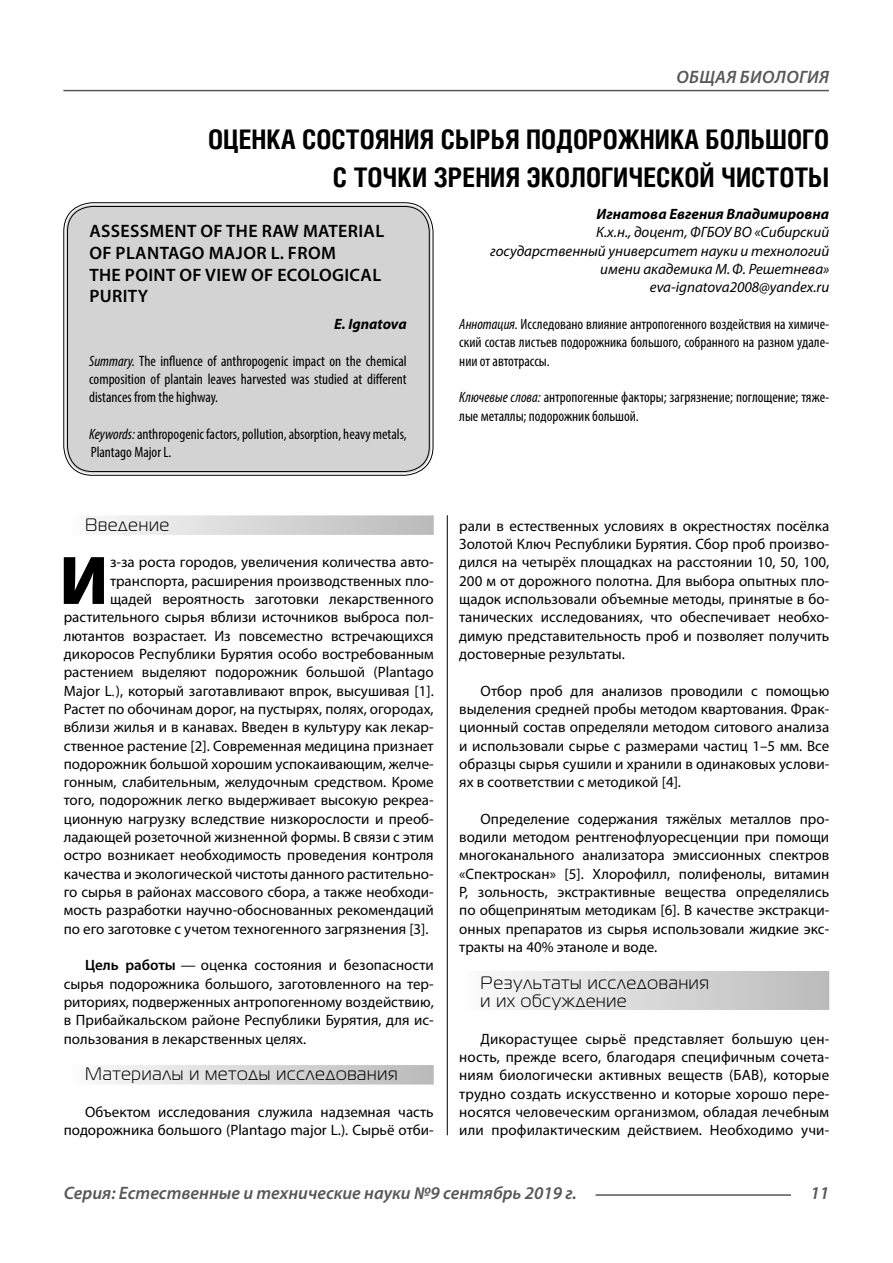
<style>
.page{position:relative;width:893px;height:1263px;background:#fff}
.page>*{position:absolute;margin:0;border:0;box-sizing:border-box;transform-origin:0 0}
.t1{font:900 69.3px "Myriad Pro";color:#000}
.t2{font:700 27px/37.5px "Helios Cond C";color:#000;text-align:right}
.t3{font:600 18px/21.6px "Myriad Pro";letter-spacing:.02em;color:#000}
.t4{font:18px/18.3px "Magistral C";letter-spacing:.05em;color:#000}
.t5{font:italic 600 18px "Myriad Pro";color:#585858}
.t6{font:italic 600 18px "Myriad Pro";letter-spacing:.02em;color:#585858}
.t7{font:15px/18.3px "Myriad Pro";color:#000;text-align:justify}
.t8{font:condensed 15px/18.3px "Myriad Pro";color:#000;text-align:justify}
.t9{font:italic 15px/18.3px "Myriad Pro";color:#000;text-align:right}
.t10{font:italic 700 15px "Myriad Pro";color:#000}
.s1{font-style:italic}
.s2{font-family:"Times New Roman";font-style:italic;font-size:16.5px}
.s3{font-weight:600}
</style>
<div class="page">
<hr style="left:447px;top:128px;width:1px;height:1007px;background:#000">
<div style="left:43px;top:0;width:786px;height:515px;background:#fff"></div>
<div style="left:64px;top:515px;width:370px;height:20px;background:linear-gradient(to right,#fcfcfc,#bababa)"></div>
<div style="left:64px;top:1065px;width:370px;height:20px;background:linear-gradient(to right,#fcfcfc,#bababa)"></div>
<div style="left:459px;top:971px;width:370px;height:39px;background:linear-gradient(to right,#fcfcfc,#bababa)"></div>
<div style="left:66px;top:205px;width:365px;height:268px;background:#d3d3d3;border-radius:27px"></div>
<div style="left:63px;top:202px;width:370px;height:274px;border:1px solid #000;border-radius:29px"></div>
<div style="left:67px;top:206px;width:363px;height:266px;border:1px solid #000;border-radius:25px"></div>
<hr style="left:595px;top:1194px;width:196px;height:2px;background:#585858">
<hr style="left:63px;top:90px;width:766px;height:1px;background:#585858">
<p class="t6" style="left:676px;top:71px;width:154px">ОБЩАЯ БИОЛОГИЯ</p>
<h2 class="t2" style="left:208px;top:123px;width:622px">ОЦЕНКА СОСТОЯНИЯ СЫРЬЯ ПОДОРОЖНИКА БОЛЬШОГО<br>С ТОЧКИ ЗРЕНИЯ ЭКОЛОГИЧЕСКОЙ ЧИСТОТЫ</h2>
<p class="t10" style="left:596px;top:208px;width:234px">Игнатова Евгения Владимировна</p>
<p class="t9" style="left:490px;top:224px;width:340px">К.х.н., доцент, ФГБОУ ВО «Сибирский государственный университет науки и технологий имени академика М. Ф. Решетнева» eva-ignatova2008@yandex.ru</p>
<p class="t8" style="left:459px;top:316px;width:371px"><span class="s1">Аннотация.</span> Исследовано влияние антропогенного воздействия на химиче&shy;ский состав листьев подорожника большого, собранного на разном удале&shy;нии от автотрассы.</p>
<p class="t8" style="left:459px;top:390px;width:371px"><span class="s1">Ключевые слова:</span> антропогенные факторы; загрязнение; поглощение; тяже&shy;лые металлы; подорожник большой.</p>
<p class="t3" style="left:89px;top:222px;width:296px">ASSESSMENT OF THE RAW MATERIAL<br>OF PLANTAGO MAJOR L. FROM<br>THE POINT OF VIEW OF ECOLOGICAL<br>PURITY</p>
<p class="t10" style="left:334px;top:318px;width:74px">E. Ignatova</p>
<p class="t8" style="left:89px;top:353px;width:319px"><span class="s1">Summary.</span> The influence of anthropogenic impact on the chemical composition of plantain leaves harvested was studied at different distances from the highway.</p>
<p class="t8" style="left:89px;top:426px;width:319px"><span class="s1">Keywords:</span> anthropogenic factors, pollution, absorption, heavy metals,<br>Plantago Major L.</p>
<p class="t4" style="left:85px;top:517px;width:86px">Введение</p>
<h1 class="t1" style="left:59px;top:554px;width:50px">И</h1>
<p class="t7" style="left:110px;top:554px;width:325px">з-за роста городов, увеличения количества авто-</p>
<p class="t7" style="left:110px;top:573px;width:325px">транспорта, расширения производственных пло-</p>
<p class="t7" style="left:110px;top:591px;width:325px">щадей вероятность заготовки лекарственного</p>
<p class="t7" style="left:64px;top:609px;width:371px">растительного сырья вблизи источников выброса пол-</p>
<p class="t7" style="left:64px;top:628px;width:371px">лютантов возрастает. Из повсеместно встречающихся</p>
<p class="t7" style="left:64px;top:646px;width:371px">дикоросов Республики Бурятия особо востребованным</p>
<p class="t7" style="left:64px;top:664px;width:371px">растением выделяют подорожник большой (Plantago</p>
<p class="t7" style="left:64px;top:683px;width:371px">Major L<span class="s2">.</span>), который заготавливают впрок, высушивая [1].</p>
<p class="t7" style="left:64px;top:701px;width:371px">Растет по обочинам дорог, на пустырях, полях, огородах,</p>
<p class="t7" style="left:64px;top:719px;width:371px">вблизи жилья и в канавах. Введен в культуру как лекар-</p>
<p class="t7" style="left:64px;top:738px;width:371px">ственное растение [2]. Современная медицина признает</p>
<p class="t7" style="left:64px;top:756px;width:371px">подорожник большой хорошим успокаивающим, желче-</p>
<p class="t7" style="left:64px;top:774px;width:371px">гонным, слабительным, желудочным средством. Кроме</p>
<p class="t7" style="left:64px;top:792px;width:371px">того, подорожник легко выдерживает высокую рекреа-</p>
<p class="t7" style="left:64px;top:811px;width:371px">ционную нагрузку вследствие низкорослости и преоб-</p>
<p class="t7" style="left:64px;top:829px;width:371px">ладающей розеточной жизненной формы. В связи с этим</p>
<p class="t7" style="left:64px;top:847px;width:371px">остро возникает необходимость проведения контроля</p>
<p class="t7" style="left:64px;top:866px;width:371px">качества и экологической чистоты данного растительно-</p>
<p class="t7" style="left:64px;top:884px;width:371px">го сырья в районах массового сбора, а также необходи-</p>
<p class="t7" style="left:64px;top:902px;width:371px">мость разработки научнo-обоснованных рекомендаций</p>
<p class="t7" style="left:64px;top:921px;width:366px">по его заготовке с учетом техногенного загрязнения [3].</p>
<p class="t7" style="left:64px;top:957px;width:371px;text-indent:21px"><span class="s3">Цель работы</span> — оценка состояния и безопасности сырья подорожника большого, заготовленного на тер&shy;риториях, подверженных антропогенному воздействию, в Прибайкальском районе Республики Бурятия, для ис&shy;пользования в лекарственных целях.</p>
<p class="t4" style="left:85px;top:1066px;width:314px">Материалы и методы исследования</p>
<p class="t7" style="left:64px;top:1104px;width:371px;text-align:right">Объектом исследования служила надземная часть подорожника большого (Plantago major L.). Сырьё отби-</p>
<p class="t7" style="left:459px;top:518px;width:371px">рали в естественных условиях в окрестностях посёлка Золотой Ключ Республики Бурятия. Сбор проб произво&shy;дился на четырёх площадках на расстоянии 10, 50, 100, 200 м от дорожного полотна. Для выбора опытных пло&shy;щадок использовали объемные методы, принятые в бо&shy;танических исследованиях, что обеспечивает необхо&shy;димую представительность проб и позволяет получить достоверные результаты.</p>
<p class="t7" style="left:459px;top:683px;width:371px;text-indent:21px">Отбор проб для анализов проводили с помощью выделения средней пробы методом квартования. Фрак&shy;ционный состав определяли методом ситового анализа и использовали сырье с размерами частиц 1–5 мм. Все образцы сырья сушили и хранили в одинаковых услови&shy;ях в соответствии с методикой [4].</p>
<p class="t7" style="left:459px;top:811px;width:371px;text-indent:21px">Определение содержания тяжёлых металлов про&shy;водили методом рентгенофлуоресценции при помощи многоканального анализатора эмиссионных спектров «Спектроскан» [5]. Хлорофилл, полифенолы, витамин Р, зольность, экстрактивные вещества определялись по общепринятым методикам [6]. В качестве экстракци&shy;онных препаратов из сырья использовали жидкие экс&shy;тракты на 40% этаноле и воде.</p>
<p class="t4" style="left:480px;top:975px;width:230px">Результаты исследования и их обсуждение</p>
<p class="t7" style="left:459px;top:1031px;width:371px;text-indent:21px">Дикорастущее сырьё представляет большую цен&shy;ность, прежде всего, благодаря специфичным сочета&shy;ниям биологически активных веществ (БАВ), которые трудно создать искусственно и которые хорошо пере&shy;носятся человеческим организмом, обладая лечебным или профилактическим действием. Необходимо учи-</p>
<p class="t5" style="left:64px;top:1186px;width:514px">Серия: Естественные и технические науки №9 сентябрь 2019 г.</p>
<p class="t5" style="left:810px;top:1186px;width:20px">11</p>
</div>
